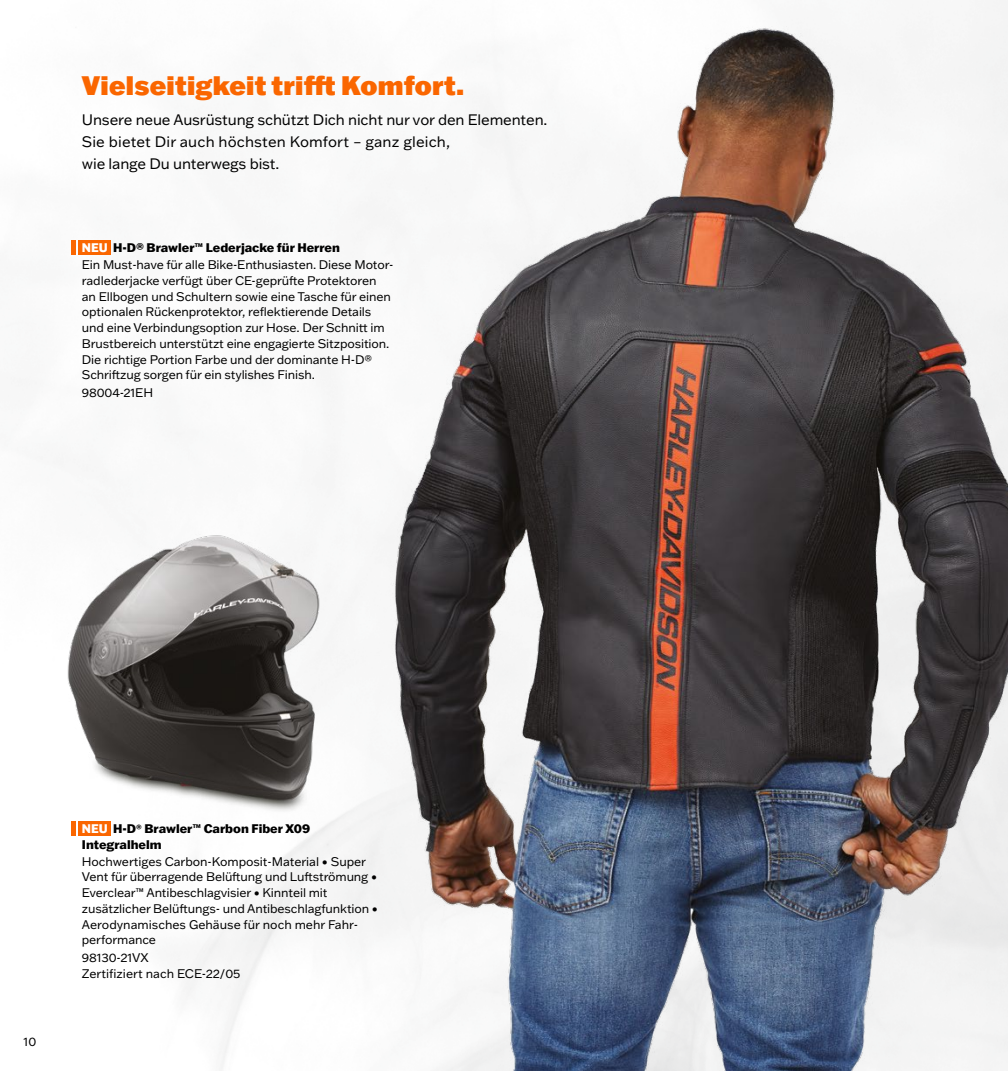
<style>
.page{position:relative;width:1008px;height:1071px;background:#fff}
.page>*{position:absolute;margin:0;border:0;box-sizing:border-box;transform-origin:0 0}
.t1{font:900 26.25px "Franklin Gothic ATF";letter-spacing:.01em;color:#fa6600}
.t2{font:14.88px/21.9px "Franklin Gothic ATF";letter-spacing:-.01em;color:#000}
.t3{font:12.25px/15.8px "Franklin Gothic ATF";letter-spacing:-.01em;color:#000}
.t4{font:800 12.25px/15.8px "Franklin Gothic ATF";color:#000}
.s1{font-weight:800;color:#fff}
.s2{font-weight:800}
.s3{color:#fff}
</style>
<div class="page">
<img style="left:71px;top:0;width:937px;height:1071px">
<div style="left:78px;top:240px;width:32px;height:15px;background:#fa6600"></div>
<hr style="left:72px;top:240px;width:4px;height:15px;background:#fa6600">
<img style="left:67px;top:520px;width:295px;height:304px">
<div style="left:79px;top:821px;width:32px;height:15px;background:#fa6600"></div>
<hr style="left:72px;top:821px;width:4px;height:15px;background:#fa6600">
<h1 class="t1" style="left:82px;top:68px;width:384px">Vielseitigkeit trifft Komfort.</h1>
<p class="t2" style="left:82px;top:109px;width:467px">Unsere neue Ausrüstung schützt Dich nicht nur vor den Elementen.<br>Sie bietet Dir auch höchsten Komfort – ganz gleich,<br>wie lange Du unterwegs bist.</p>
<p class="t3" style="left:82px;top:239px;width:311px;line-height:17px"><span class="s1">NEU</span> <span class="s2">H-D® Brawler™ Lederjacke für Herren<br></span>Ein Must-have für alle Bike-Enthusiasten. Diese Motor-</p>
<p class="t3" style="left:82px;top:272px;width:310px">radlederjacke verfügt über CE-geprüfte Protektoren an Ellbogen und Schultern sowie eine Tasche für einen optionalen Rückenprotektor, reflektierende Details und eine Verbindungsoption zur Hose. Der Schnitt im Brustbereich unterstützt eine engagierte Sitzposition.<br>Die richtige Portion Farbe und der dominante H-D® Schriftzug sorgen für ein stylishes Finish.</p>
<p class="t3" style="left:82px;top:384px;width:73px">98004-21EH</p>
<p class="t3" style="left:24px;top:1034px;width:14px">10</p>
<p class="t4" style="left:82px;top:820px;width:230px"><span class="s3">NEU</span> H-D<sup>®</sup> Brawler™ Carbon Fiber X09<br>Integralhelm</p>
<p class="t3" style="left:82px;top:853px;width:298px">Hochwertiges Carbon-Komposit-Material • Super Vent für überragende Belüftung und Luftströmung • Everclear™ Antibeschlagvisier • Kinnteil mit zusätzlicher Belüftungs- und Antibeschlagfunktion • Aerodynamisches Gehäuse für noch mehr Fahr&shy;performance</p>
<p class="t3" style="left:82px;top:949px;width:160px">98130-21VX<br>Zertifiziert nach ECE-22/05</p>
</div>
